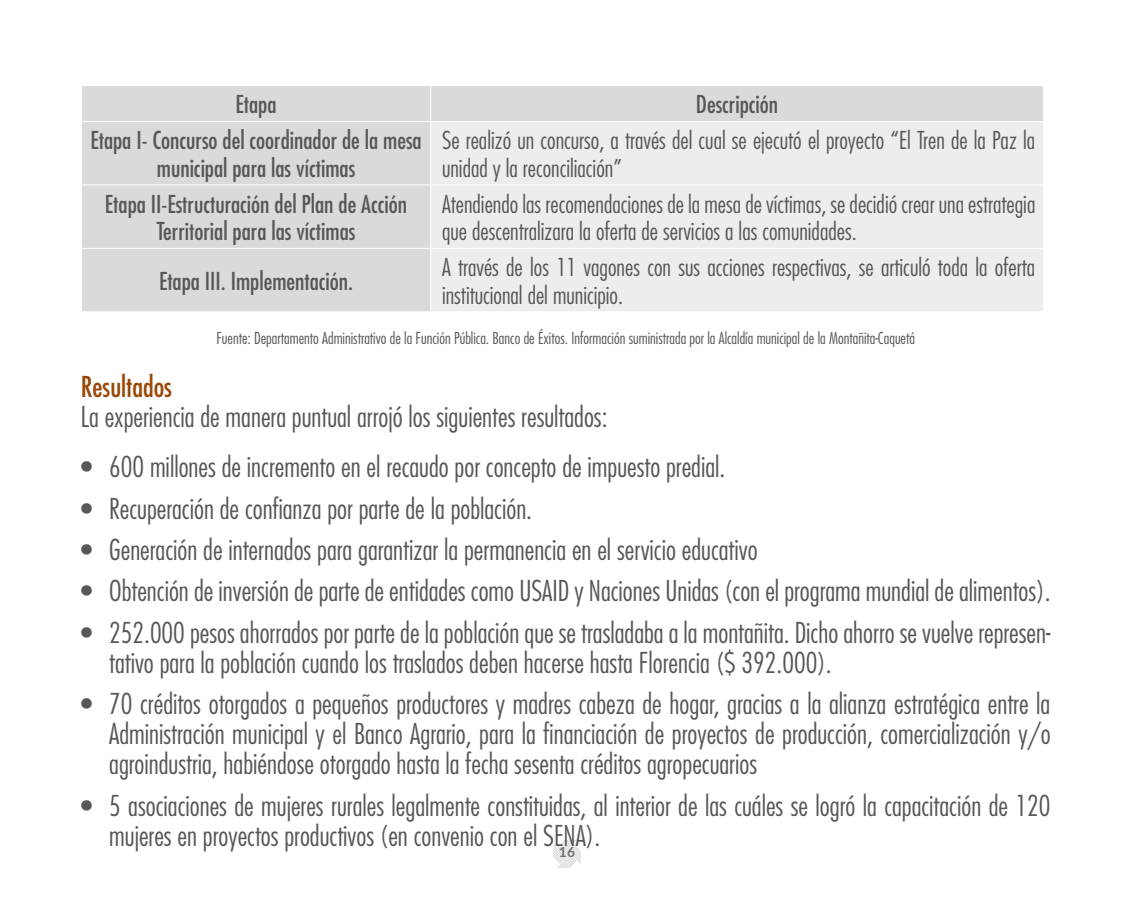
<style>
.page{position:relative;width:1134px;height:908px;background:#fff}
.page>*{position:absolute;margin:0;border:0;box-sizing:border-box;transform-origin:0 0}
.t1{font:300 condensed 28px/30px "Futura Std";color:#575756}
.t2{font:condensed 28px "Futura Std";color:#984806}
.t3{font:300 condensed 24px/27.6px "Futura Std";color:#575756}
.t4{font:condensed 24px/27.6px "Futura Std";color:#575756;text-align:center}
.t5{font:300 condensed 16px "Futura Std";color:#575756}
.t6{font:700 13.8px "Lato";color:#706f6f}
</style>
<div class="page">
<svg style="left:553px;top:840px;width:28px;height:27px"></svg>
<div style="left:82px;top:86px;width:961px;height:225px;background:#dadada"></div>
<div style="left:431px;top:122px;width:612px;height:189px;background:#ededed"></div>
<hr style="left:430px;top:86px;width:1px;height:35px;background:#fff">
<hr style="left:430px;top:122px;width:1px;height:62px;background:#fff">
<hr style="left:430px;top:185px;width:1px;height:63px;background:#fff">
<hr style="left:430px;top:249px;width:1px;height:62px;background:#fff">
<hr style="left:81px;top:121px;width:350px;height:1px;background:#fff">
<hr style="left:431px;top:121px;width:613px;height:1px;background:#fff">
<hr style="left:81px;top:184px;width:350px;height:1px;background:#fff">
<hr style="left:431px;top:184px;width:613px;height:1px;background:#fff">
<hr style="left:81px;top:248px;width:350px;height:1px;background:#fff">
<hr style="left:431px;top:248px;width:613px;height:1px;background:#fff">
<p class="t4" style="left:236px;top:91px;width:42px">Etapa</p>
<p class="t4" style="left:696px;top:91px;width:84px">Descripción</p>
<p class="t4" style="left:90px;top:126px;width:333px">Etapa I- Concurso del coordinador de la mesa municipal para las víctimas</p>
<p class="t3" style="left:442px;top:126px;width:595px">Se realizó un concurso, a través del cual se ejecutó el proyecto “El Tren de la Paz la unidad y la reconciliación”</p>
<p class="t4" style="left:105px;top:190px;width:304px">Etapa II-Estructuración del Plan de Acción<br>Territorial para las víctimas</p>
<p class="t3" style="left:442px;top:190px;width:595px">Atendiendo las recomendaciones de la mesa de víctimas, se decidió crear una estrategia que descentralizara la oferta de servicios a las comunidades.</p>
<p class="t4" style="left:159px;top:267px;width:196px">Etapa III. Implementación.</p>
<p class="t3" style="left:442px;top:253px;width:595px">A través de los 11 vagones con sus acciones respectivas, se articuló toda la oferta institucional del municipio.</p>
<p class="t5" style="left:216px;top:328px;width:700px">Fuente: Departamento Administrativo de la Función Pública. Banco de Éxitos. Información suministrada por la Alcaldía municipal de la Montañita-Caquetá</p>
<p class="t2" style="left:81px;top:370px;width:93px">Resultados</p>
<p class="t1" style="left:81px;top:401px;width:528px">La experiencia de manera puntual arrojó los siguientes resultados:</p>
<p class="t1" style="left:81px;top:451px;width:646px">• 600 millones de incremento en el recaudo por concepto de impuesto predial.</p>
<p class="t1" style="left:81px;top:493px;width:453px">• Recuperación de confianza por parte de la población.</p>
<p class="t1" style="left:81px;top:534px;width:678px">• Generación de internados para garantizar la permanencia en el servicio educativo</p>
<p class="t1" style="left:81px;top:575px;width:971px">• Obtención de inversión de parte de entidades como USAID y Naciones Unidas (con el programa mundial de alimentos).</p>
<p class="t1" style="left:109px;top:617px;width:943px;text-indent:-28px">• 252.000 pesos ahorrados por parte de la población que se trasladaba a la montañita. Dicho ahorro se vuelve represen&shy;tativo para la población cuando los traslados deben hacerse hasta Florencia ($ 392.000).</p>
<p class="t1" style="left:109px;top:688px;width:943px;text-align:justify;text-indent:-28px">• 70 créditos otorgados a pequeños productores y madres cabeza de hogar, gracias a la alianza estratégica entre la Administración municipal y el Banco Agrario, para la financiación de proyectos de producción, comercialización y/o agroindustria, habiéndose otorgado hasta la fecha sesenta créditos agropecuarios</p>
<p class="t1" style="left:109px;top:789px;width:943px;text-indent:-28px">• 5 asociaciones de mujeres rurales legalmente constituidas, al interior de las cuáles se logró la capacitación de 120 mujeres en proyectos productivos (en convenio con el SENA).</p>
<p class="t6" style="left:559px;top:841px;width:18px">16</p>
</div>
